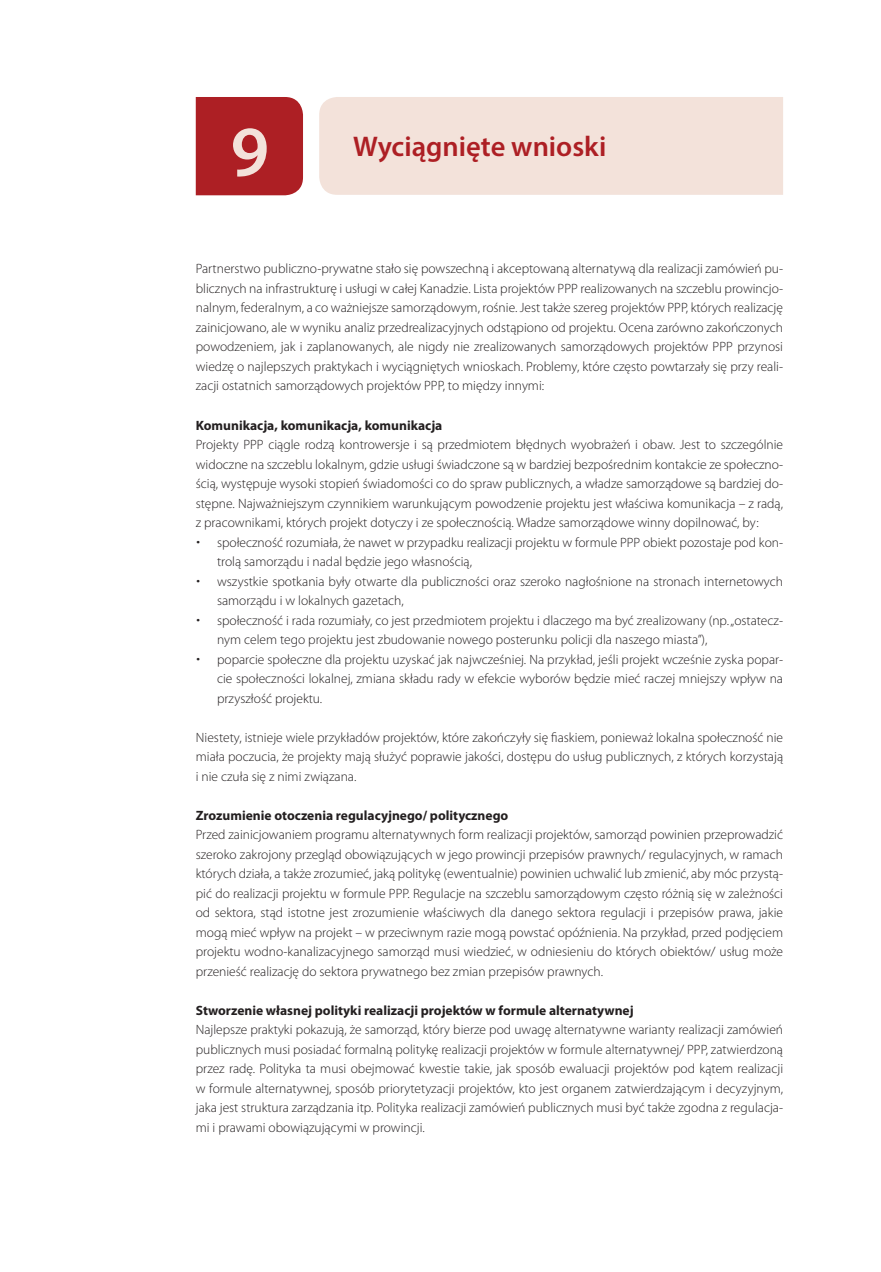
<style>
.page{position:relative;width:881px;height:1272px;background:#fff}
.page>*{position:absolute;margin:0;border:0;box-sizing:border-box;transform-origin:0 0}
.podrozdzial{font:600 72px "Myriad Pro";color:#f3e2da}
.podrozdzial-2{font:600 28.5px "Myriad Pro";color:#ad1f24}
.text{font:300 13.5px/19.5px "Myriad Pro";color:#231f20;text-align:justify}
.text-2{font:700 13.5px "Myriad Pro";color:#231f20}
</style>
<div class="page">
<div style="left:196px;top:97px;width:107px;height:98px;background:#ad1f24"></div>
<div style="left:319px;top:97px;width:463px;height:98px;background:#f3e2da"></div>
<p class="podrozdzial" style="left:230px;top:106px;width:40px">9</p>
<p class="podrozdzial-2" style="left:353px;top:129px;width:254px">Wyciągnięte wnioski</p>
<p class="text" style="left:196px;top:259px;width:588px">Partnerstwo publiczno-prywatne stało się powszechną i akceptowaną alternatywą dla realizacji zamówień pu&shy;blicznych na infrastrukturę i usługi w całej Kanadzie. Lista projektów PPP realizowanych na szczeblu prowincjo&shy;nalnym, federalnym, a co ważniejsze samorządowym, rośnie. Jest także szereg projektów PPP, których realizację zainicjowano, ale w wyniku analiz przedrealizacyjnych odstąpiono od projektu. Ocena zarówno zakończonych powodzeniem, jak i zaplanowanych, ale nigdy nie zrealizowanych samorządowych projektów PPP przynosi wiedzę o najlepszych praktykach i wyciągniętych wnioskach. Problemy, które często powtarzały się przy reali&shy;zacji ostatnich samorządowych projektów PPP, to między innymi:</p>
<p class="text-2" style="left:196px;top:416px;width:248px">Komunikacja, komunikacja, komunikacja</p>
<p class="text" style="left:196px;top:434px;width:588px">Projekty PPP ciągle rodzą kontrowersje i są przedmiotem błędnych wyobrażeń i obaw. Jest to szczególnie widoczne na szczeblu lokalnym, gdzie usługi świadczone są w bardziej bezpośrednim kontakcie ze społeczno&shy;ścią, występuje wysoki stopień świadomości co do spraw publicznych, a władze samorządowe są bardziej do&shy;stępne. Najważniejszym czynnikiem warunkującym powodzenie projektu jest właściwa komunikacja – z radą, z pracownikami, których projekt dotyczy i ze społecznością. Władze samorządowe winny dopilnować, by:</p>
<p class="text" style="left:217px;top:532px;width:567px">społeczność rozumiała, że nawet w przypadku realizacji projektu w formule PPP obiekt pozostaje pod kon&shy;trolą samorządu i nadal będzie jego własnością,</p>
<p class="text" style="left:217px;top:571px;width:567px">wszystkie spotkania były otwarte dla publiczności oraz szeroko nagłośnione na stronach internetowych samorządu i w lokalnych gazetach,</p>
<p class="text" style="left:217px;top:610px;width:567px">społeczność i rada rozumiały, co jest przedmiotem projektu i dlaczego ma być zrealizowany (np. „ostatecz&shy;nym celem tego projektu jest zbudowanie nowego posterunku policji dla naszego miasta”),</p>
<p class="text" style="left:217px;top:649px;width:567px">poparcie społeczne dla projektu uzyskać jak najwcześniej. Na przykład, jeśli projekt wcześnie zyska popar&shy;cie społeczności lokalnej, zmiana składu rady w efekcie wyborów będzie mieć raczej mniejszy wpływ na przyszłość projektu.</p>
<p class="text" style="left:196px;top:727px;width:588px">Niestety, istnieje wiele przykładów projektów, które zakończyły się fiaskiem, ponieważ lokalna społeczność nie miała poczucia, że projekty mają służyć poprawie jakości, dostępu do usług publicznych, z których korzystają i nie czuła się z nimi związana.</p>
<p class="text-2" style="left:196px;top:806px;width:314px">Zrozumienie otoczenia regulacyjnego/ politycznego</p>
<p class="text" style="left:196px;top:824px;width:588px">Przed zainicjowaniem programu alternatywnych form realizacji projektów, samorząd powinien przeprowadzić szeroko zakrojony przegląd obowiązujących w jego prowincji przepisów prawnych/ regulacyjnych, w ramach których działa, a także zrozumieć, jaką politykę (ewentualnie) powinien uchwalić lub zmienić, aby móc przystą&shy;pić do realizacji projektu w formule PPP. Regulacje na szczeblu samorządowym często różnią się w zależności od sektora, stąd istotne jest zrozumienie właściwych dla danego sektora regulacji i przepisów prawa, jakie mogą mieć wpływ na projekt – w przeciwnym razie mogą powstać opóźnienia. Na przykład, przed podjęciem projektu wodno-kanalizacyjnego samorząd musi wiedzieć, w odniesieniu do których obiektów/ usług może przenieść realizację do sektora prywatnego bez zmian przepisów prawnych.</p>
<p class="text-2" style="left:196px;top:1001px;width:439px">Stworzenie własnej polityki realizacji projektów w formule alternatywnej</p>
<p class="text" style="left:196px;top:1019px;width:588px">Najlepsze praktyki pokazują, że samorząd, który bierze pod uwagę alternatywne warianty realizacji zamówień publicznych musi posiadać formalną politykę realizacji projektów w formule alternatywnej/ PPP, zatwierdzoną przez radę. Polityka ta musi obejmować kwestie takie, jak sposób ewaluacji projektów pod kątem realizacji w formule alternatywnej, sposób priorytetyzacji projektów, kto jest organem zatwierdzającym i decyzyjnym, jaka jest struktura zarządzania itp. Polityka realizacji zamówień publicznych musi być także zgodna z regulacja&shy;mi i prawami obowiązującymi w prowincji.</p>
</div>
